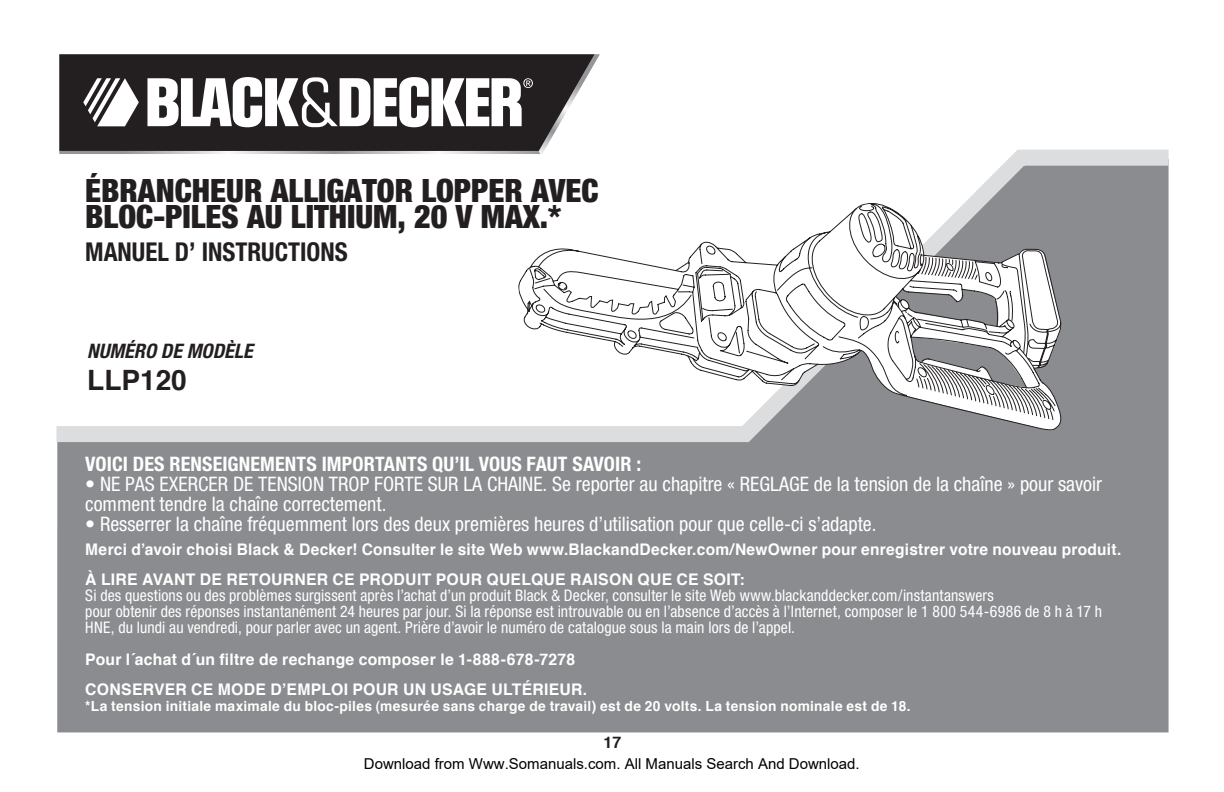
<style>
.page{position:relative;width:1224px;height:792px;background:#fff}
.page>*{position:absolute;margin:0;border:0;box-sizing:border-box;transform-origin:0 0}
.t1{font:900 condensed 32px "Helvetica Neue";color:#231f20}
.t2{font:700 28px "Helvetica";color:#231f20}
.t3{font:700 condensed 26px "Helvetica Neue";color:#231f20;scale:.96 1}
.t4{font:condensed 20px/20px "Helvetica Neue";color:#fff}
.t5{font:700 condensed 20px "Helvetica Neue";letter-spacing:.005em;color:#fff}
.t6{font:italic 700 condensed 20px "Helvetica Neue";color:#231f20}
.t7{font:condensed 16px/16px "Helvetica Neue";letter-spacing:.01em;color:#fff}
.t8{font:700 16px/30px "Helvetica";letter-spacing:.015em;color:#fff}
.t9{font:700 16px "Helvetica";color:#231f20}
.t10{font:15px "Arial";color:#000}
.t11{font:700 14px "Helvetica";letter-spacing:.02em;color:#fff}
</style>
<div class="page">
<svg style="left:59px;top:54px;width:541px;height:88px"></svg>
<div style="left:57px;top:450px;width:1112px;height:282px;background:#8a8c8f"></div>
<svg style="left:56px;top:142px;width:1113px;height:308px"></svg>
<svg style="left:517px;top:191px;width:548px;height:241px"></svg>
<svg style="left:518px;top:198px;width:546px;height:233px"></svg>
<svg style="left:1001px;top:249px;width:61px;height:120px"></svg>
<h1 class="t1" style="left:85px;top:170px;width:125px">ÉBRANCHEUR</h1>
<h1 class="t1" style="left:271px;top:170px;width:17px">ALLIGATOR</h1>
<h1 class="t1" style="left:421px;top:170px;width:18px">LOPPER</h1>
<h1 class="t1" style="left:531px;top:170px;width:69px">AVE C</h1>
<h1 class="t1" style="left:85px;top:197px;width:95px">BLOC-PILE</h1>
<h1 class="t1" style="left:222px;top:197px;width:86px">S AU LITHIUM</h1>
<h1 class="t1" style="left:398px;top:197px;width:165px">, 20 V MAX.*</h1>
<h3 class="t3" style="left:85px;top:236px;width:275px">MANUEL D’ INSTRUCTIONS</h3>
<p class="t6" style="left:87px;top:339px;width:167px">NUMÉRO DE MODÈLE</p>
<h2 class="t2" style="left:87px;top:355px;width:101px">LLP120</h2>
<p class="t5" style="left:85px;top:452px;width:10px">VOICI</p>
<p class="t5" style="left:133px;top:452px;width:12px">DES</p>
<p class="t5" style="left:170px;top:452px;width:11px">RENSEI</p>
<p class="t5" style="left:228px;top:452px;width:24px">GNEMENTS</p>
<p class="t5" style="left:322px;top:452px;width:12px">IMPORTANTS</p>
<p class="t5" style="left:432px;top:452px;width:69px">QU’IL VOUS</p>
<p class="t5" style="left:527px;top:452px;width:11px">FAUT</p>
<p class="t5" style="left:572px;top:452px;width:70px">SAVOIR :</p>
<p class="t4" style="left:85px;top:474px;width:1018px">• NE PAS EXERCER DE TENSION TROP FORTE SUR LA CHAINE. Se reporter au chapitre « REGLAGE de la tension de la chaîne » pour savoir comment tendre la chaîne correctement.</p>
<p class="t4" style="left:85px;top:514px;width:793px">• Resserrer la chaîne fréquemment lors des deux premières heures d’utilisation pour que celle-ci s’adapte.</p>
<p class="t8" style="left:85px;top:534px;width:1038px">Merci d’avoir choisi Black &amp; Decker! Consulter le site Web www.BlackandDecker.com/NewOwner pour enregistrer votre nouveau produit. à LIRE ava</p>
<p class="t8" style="left:174px;top:564px;width:65px">ntde retour</p>
<p class="t8" style="left:294px;top:564px;width:76px">nerceproduit</p>
<p class="t8" style="left:436px;top:564px;width:13px">pour</p>
<p class="t8" style="left:486px;top:564px;width:95px">quelque raiso</p>
<p class="t8" style="left:622px;top:564px;width:92px">n quecesoit</p>
<p class="t8" style="left:740px;top:564px;width:7px">:</p>
<p class="t7" style="left:85px;top:588px;width:1018px">Si des questions ou des problèmes surgissent après l’achat d’un produit Black &amp; Decker, consulter le site Web www.blackanddecker.com/instantanswers<br>pour obtenir des réponses instantanément 24 heures par jour. Si la réponse est introuvable ou en l’absence d’accès à l’Internet, composer le 1 800 544-6986 de 8 h à 17 h<br>HNE, du lundi au vendredi, pour parler avec un agent. Prière d’avoir le numéro de catalogue sous la main lors de l’appel.</p>
<p class="t8" style="left:85px;top:644px;width:503px">Pour l´achat d´un filtre de rechange composer le 1-888-678-7278<br>CONSERVER CE MODE D’EMPLOI POUR UN USAGE ULTÉRIEUR.</p>
<p class="t11" style="left:85px;top:694px;width:827px">*La tension initiale maximale du bloc-piles (mesurée sans charge de travail) est de 20 volts. La tension nominale est de 18.</p>
<p class="t9" style="left:604px;top:728px;width:19px">17</p>
<p class="t10" style="left:364px;top:755px;width:497px">Download from Www.Somanuals.com. All Manuals Search And Download.</p>
</div>
